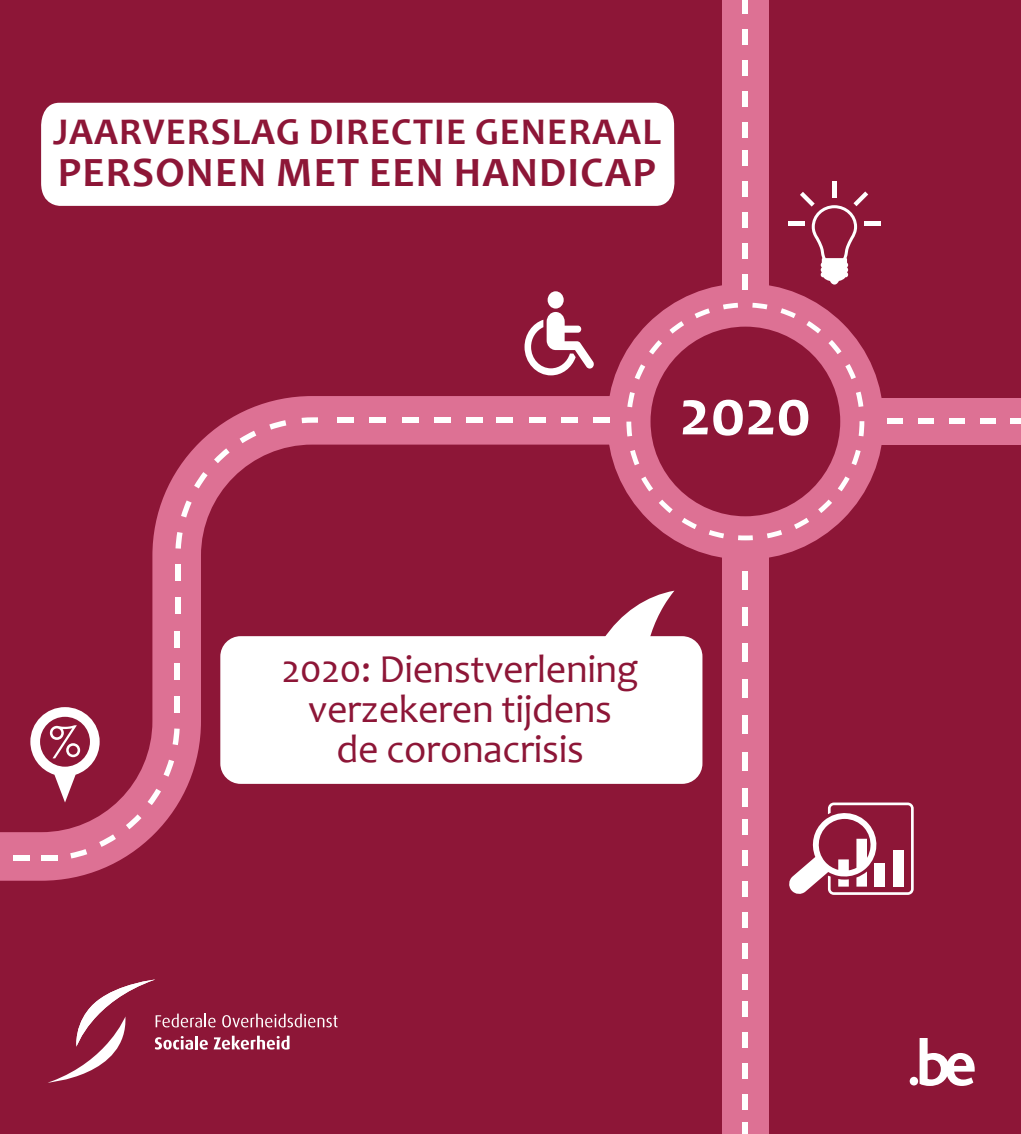
<style>
.page{position:relative;width:1021px;height:1134px;background:#fff}
.page>*{position:absolute;margin:0;border:0;box-sizing:border-box;transform-origin:0 0}
.t1{font:700 66px "Candara";color:#fff}
.t2{font:700 42px "Candara";letter-spacing:.03em;color:#8d1637}
.t3{font:40px/40px "Candara";letter-spacing:-.01em;color:#8d1637;text-align:center}
.t4{font:700 38px "Candara";letter-spacing:.03em;color:#8d1637}
</style>
<div class="page">
<div style="left:0;top:0;width:1020px;height:1134px;background:#8d1637"></div>
<svg style="left:609px;top:283px;width:273px;height:277px"></svg>
<svg style="left:626px;top:303px;width:238px;height:237px"></svg>
<div style="left:880px;top:398px;width:140px;height:47px;background:#dd7194"></div>
<div style="left:1010px;top:419px;width:10px;height:5px;background:#fff"></div>
<div style="left:979px;top:419px;width:16px;height:5px;background:#fff"></div>
<div style="left:948px;top:419px;width:16px;height:5px;background:#fff"></div>
<div style="left:917px;top:419px;width:16px;height:5px;background:#fff"></div>
<div style="left:887px;top:419px;width:15px;height:5px;background:#fff"></div>
<div style="left:41px;top:103px;width:633px;height:103px;background:#fff"></div>
<div style="left:722px;top:552px;width:46px;height:582px;background:#dd7194"></div>
<div style="left:742px;top:572px;width:5px;height:18px;background:#fff"></div>
<div style="left:742px;top:608px;width:5px;height:18px;background:#fff"></div>
<div style="left:742px;top:644px;width:5px;height:18px;background:#fff"></div>
<div style="left:742px;top:680px;width:5px;height:18px;background:#fff"></div>
<div style="left:742px;top:716px;width:5px;height:18px;background:#fff"></div>
<div style="left:742px;top:752px;width:5px;height:18px;background:#fff"></div>
<div style="left:742px;top:788px;width:5px;height:18px;background:#fff"></div>
<div style="left:722px;top:0;width:46px;height:291px;background:#dd7194"></div>
<div style="left:742px;top:0;width:5px;height:14px;background:#fff"></div>
<div style="left:742px;top:29px;width:5px;height:16px;background:#fff"></div>
<div style="left:742px;top:60px;width:5px;height:16px;background:#fff"></div>
<div style="left:742px;top:91px;width:5px;height:15px;background:#fff"></div>
<div style="left:742px;top:122px;width:5px;height:15px;background:#fff"></div>
<div style="left:742px;top:819px;width:6px;height:16px;background:#fff"></div>
<div style="left:742px;top:850px;width:6px;height:15px;background:#fff"></div>
<div style="left:742px;top:181px;width:5px;height:16px;background:#fff"></div>
<div style="left:742px;top:150px;width:5px;height:16px;background:#fff"></div>
<div style="left:742px;top:881px;width:6px;height:15px;background:#fff"></div>
<div style="left:742px;top:1002px;width:6px;height:15px;background:#fff"></div>
<div style="left:742px;top:1122px;width:6px;height:12px;background:#fff"></div>
<div style="left:742px;top:943px;width:6px;height:15px;background:#fff"></div>
<div style="left:742px;top:1063px;width:6px;height:16px;background:#fff"></div>
<div style="left:742px;top:212px;width:5px;height:15px;background:#fff"></div>
<div style="left:742px;top:912px;width:6px;height:15px;background:#fff"></div>
<div style="left:742px;top:1033px;width:6px;height:15px;background:#fff"></div>
<div style="left:742px;top:974px;width:6px;height:15px;background:#fff"></div>
<div style="left:742px;top:1094px;width:6px;height:16px;background:#fff"></div>
<div style="left:742px;top:243px;width:5px;height:15px;background:#fff"></div>
<div style="left:742px;top:274px;width:5px;height:15px;background:#fff"></div>
<svg style="left:0;top:396px;width:615px;height:485px"></svg>
<svg style="left:147px;top:789px;width:14px;height:16px"></svg>
<svg style="left:163px;top:760px;width:11px;height:17px"></svg>
<svg style="left:172px;top:728px;width:8px;height:17px"></svg>
<div style="left:174px;top:696px;width:6px;height:16px;background:#fff"></div>
<div style="left:174px;top:664px;width:6px;height:16px;background:#fff"></div>
<div style="left:174px;top:631px;width:6px;height:17px;background:#fff"></div>
<svg style="left:301px;top:417px;width:17px;height:6px"></svg>
<svg style="left:269px;top:420px;width:17px;height:10px"></svg>
<svg style="left:239px;top:431px;width:17px;height:12px"></svg>
<svg style="left:214px;top:448px;width:15px;height:15px"></svg>
<svg style="left:194px;top:472px;width:14px;height:16px"></svg>
<svg style="left:181px;top:500px;width:11px;height:17px"></svg>
<svg style="left:175px;top:532px;width:8px;height:17px"></svg>
<div style="left:175px;top:565px;width:6px;height:16px;background:#fff"></div>
<div style="left:175px;top:597px;width:6px;height:16px;background:#fff"></div>
<div style="left:337px;top:417px;width:16px;height:6px;background:#fff"></div>
<div style="left:369px;top:417px;width:17px;height:6px;background:#fff"></div>
<div style="left:402px;top:417px;width:16px;height:6px;background:#fff"></div>
<div style="left:434px;top:417px;width:16px;height:6px;background:#fff"></div>
<div style="left:467px;top:417px;width:16px;height:6px;background:#fff"></div>
<svg style="left:70px;top:849px;width:17px;height:9px"></svg>
<svg style="left:99px;top:834px;width:17px;height:13px"></svg>
<svg style="left:126px;top:814px;width:15px;height:15px"></svg>
<div style="left:14px;top:855px;width:16px;height:5px;background:#fff"></div>
<div style="left:41px;top:855px;width:16px;height:5px;background:#fff"></div>
<div style="left:496px;top:417px;width:17px;height:6px;background:#fff"></div>
<div style="left:529px;top:417px;width:16px;height:6px;background:#fff"></div>
<div style="left:561px;top:417px;width:16px;height:6px;background:#fff"></div>
<div style="left:594px;top:417px;width:16px;height:6px;background:#fff"></div>
<svg style="left:409px;top:591px;width:265px;height:45px"></svg>
<div style="left:220px;top:636px;width:482px;height:148px;background:#fff;border-radius:20px"></div>
<svg style="left:30px;top:707px;width:70px;height:95px"></svg>
<hr style="left:832px;top:181px;width:4px;height:17px;background:#fff">
<hr style="left:787px;top:221px;width:17px;height:4px;background:#fff">
<hr style="left:864px;top:221px;width:16px;height:4px;background:#fff">
<svg style="left:800px;top:191px;width:68px;height:94px"></svg>
<svg style="left:789px;top:802px;width:124px;height:93px"></svg>
<div style="left:547px;top:291px;width:16px;height:18px;background:#fff;border-radius:50%"></div>
<svg style="left:524px;top:312px;width:70px;height:63px"></svg>
<div style="left:909px;top:1077px;width:9px;height:8px;background:#fff;border-radius:50%"></div>
<svg style="left:919px;top:1038px;width:55px;height:48px"></svg>
<svg style="left:48px;top:979px;width:289px;height:104px"></svg>
<p class="t4" style="left:53px;top:108px;width:609px">JAARVERSLAG DIRECTIE GENERAAL</p>
<p class="t2" style="left:58px;top:146px;width:599px">PERSONEN MET EEN HANDICAP</p>
<h1 class="t1" style="left:679px;top:371px;width:133px">2020</h1>
<p class="t3" style="left:282px;top:648px;width:358px">2020: Dienstverlening verzekeren tijdens<br>de coronacrisis</p>
</div>
